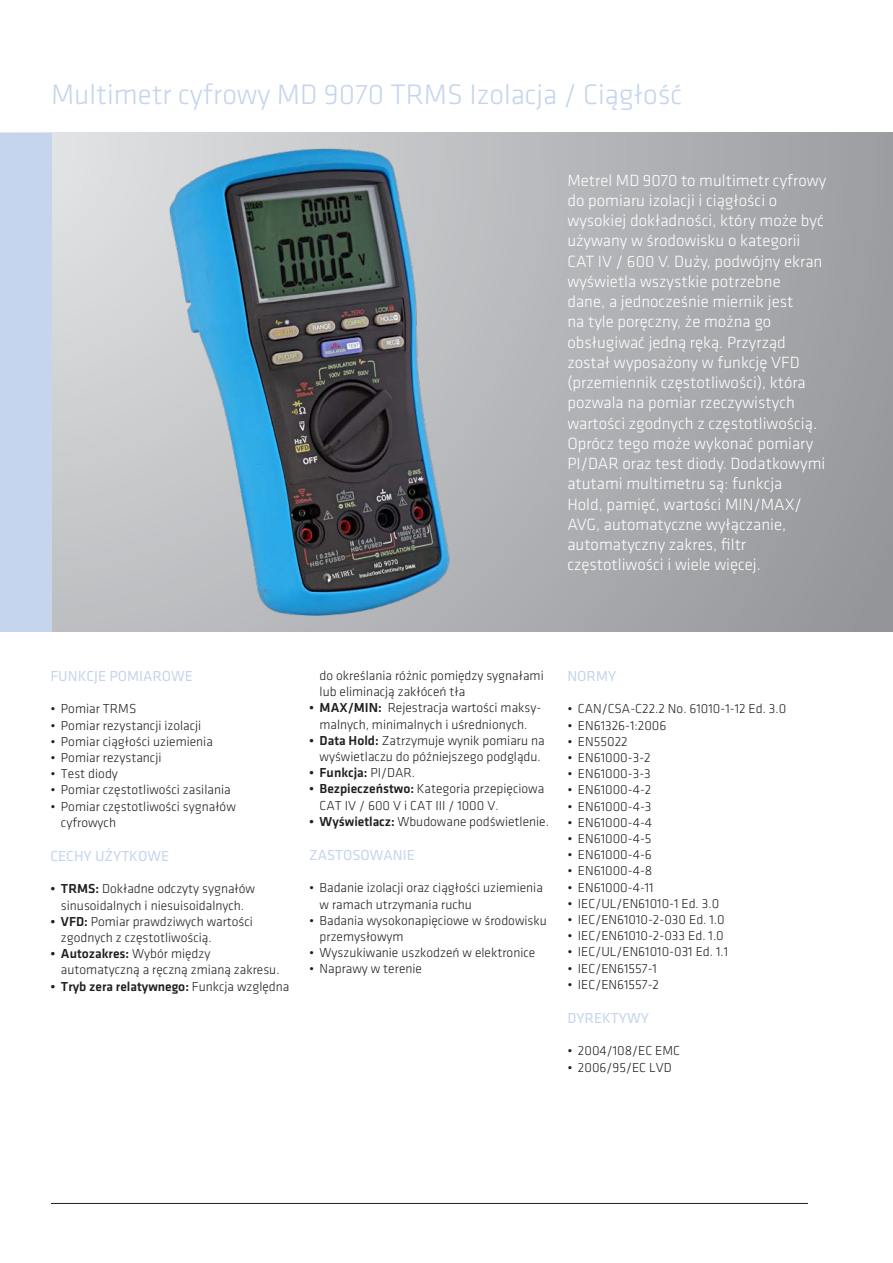
<style>
.page{position:relative;width:893px;height:1263px;background:#fff}
.page>*{position:absolute;margin:0;border:0;box-sizing:border-box;transform-origin:0 0}
.t1{font:300 29.25px "Klavika";color:#c5d5ed}
.t2{font:300 16.8px/20.2px "Klavika";color:#fff}
.t3{font:15px "Klavika";color:#c5d5ed}
.t4{font:300 13.5px/16.2px "Klavika";color:#231f20}
.t5{font:500 13.5px "Klavika";color:#231f20}
.s1{font-weight:500}
.s2{font-weight:300}
</style>
<div class="page">
<hr style="left:51px;top:1203px;width:757px;height:1px;background:#231f20">
<svg style="left:51px;top:133px;width:842px;height:498px;background:#b1b2b5"></svg>
<img style="left:162px;top:142px;width:294px;height:480px">
<div style="left:0;top:133px;width:51px;height:498px;background:#c5d5ed"></div>
<h1 class="t1" style="left:51px;top:79px;width:633px">Multimetr cyfrowy MD 9070 TRMS Izolacja / Ciągłość</h1>
<p class="t2" style="left:567px;top:170px;width:260px">Metrel MD 9070 to multimetr cyfrowy do pomiaru izolacji i ciągłości o wysokiej dokładności, który może być używany w środowisku o kategorii CAT IV / 600 V. Duży, podwójny ekran wyświetla wszystkie potrzebne<br>dane, a jednocześnie miernik jest<br>na tyle poręczny, że można go obsługiwać jedną ręką. Przyrząd został wyposażony w funkcję VFD (przemiennik częstotliwości), która pozwala na pomiar rzeczywistych wartości zgodnych z częstotliwością.<br>Oprócz tego może wykonać pomiary PI/DAR oraz test diody. Dodatkowymi atutami multimetru są: funkcja<br>Hold, pamięć, wartości MIN/MAX/ AVG, automatyczne wyłączanie, automatyczny zakres, filtr częstotliwości i wiele więcej.</p>
<p class="t3" style="left:50px;top:668px;width:144px">FUNKCJE POMIAROWE</p>
<p class="t4" style="left:50px;top:701px;width:87px">• Pomiar TRMS</p>
<p class="t4" style="left:50px;top:717px;width:152px">• Pomiar rezystancji izolacji</p>
<p class="t4" style="left:50px;top:733px;width:164px">• Pomiar ciągłości uziemienia</p>
<p class="t4" style="left:50px;top:750px;width:112px">• Pomiar rezystancji</p>
<p class="t4" style="left:50px;top:766px;width:69px">• Test diody</p>
<p class="t4" style="left:50px;top:782px;width:182px">• Pomiar częstotliwości zasilania</p>
<p class="t4" style="left:61px;top:798px;width:176px;text-indent:-11px">• Pomiar częstotliwości sygnałów cyfrowych</p>
<p class="t3" style="left:50px;top:848px;width:120px">CECHY UŻYTKOWE</p>
<p class="t4" style="left:50px;top:881px;width:206px;text-align:center"><span class="s1">• TRMS:</span> Dokładne odczyty sygnałów sinusoidalnych i niesuisoidalnych.</p>
<p class="t4" style="left:61px;top:913px;width:193px;text-indent:-11px"><span class="s1">• VFD:</span> Pomiar prawdziwych wartości zgodnych z częstotliwością.</p>
<p class="t4" style="left:61px;top:946px;width:220px;text-indent:-11px"><span class="s1">• Autozakres:</span> Wybór między automatyczną a ręczną zmianą zakresu.</p>
<p class="t5" style="left:50px;top:979px;width:240px">• Tryb zera relatywnego: <span class="s2">Funkcja względna</span></p>
<p class="t4" style="left:320px;top:667px;width:226px">do określania różnic pomiędzy sygnałami lub eliminacją zakłóceń tła</p>
<p class="t4" style="left:309px;top:700px;width:234px;text-align:center"><span class="s1">• MAX/MIN:</span> Rejestracja wartości maksy&shy;malnych, minimalnych i uśrednionych.</p>
<p class="t4" style="left:309px;top:732px;width:237px;text-align:center"><span class="s1">• Data Hold:</span> Zatrzymuje wynik pomiaru na wyświetlaczu do późniejszego podglądu.</p>
<p class="t5" style="left:309px;top:765px;width:108px">• Funkcja: <span class="s2">PI/DAR.</span></p>
<p class="t4" style="left:320px;top:781px;width:226px;text-indent:-11px"><span class="s1">• Bezpieczeństwo:</span> Kategoria przepięciowa<br>CAT IV / 600 V i CAT III / 1000 V.</p>
<p class="t4" style="left:309px;top:813px;width:241px"><span class="s1">• Wyświetlacz:</span> Wbudowane podświetlenie.</p>
<p class="t3" style="left:309px;top:847px;width:107px">ZASTOSOWANIE</p>
<p class="t4" style="left:320px;top:880px;width:225px;text-indent:-11px">• Badanie izolacji oraz ciągłości uziemienia w ramach utrzymania ruchu</p>
<p class="t4" style="left:320px;top:912px;width:229px;text-indent:-11px">• Badania wysokonapięciowe w środowisku przemysłowym</p>
<p class="t4" style="left:309px;top:945px;width:228px">• Wyszukiwanie uszkodzeń w elektronice</p>
<p class="t4" style="left:309px;top:961px;width:114px">• Naprawy w terenie</p>
<p class="t3" style="left:567px;top:668px;width:50px">NORMY</p>
<p class="t4" style="left:567px;top:701px;width:221px">• CAN/CSA-C22.2 No. 61010-1-12 Ed. 3.0</p>
<p class="t4" style="left:567px;top:717px;width:101px">• EN61326-1:2006</p>
<p class="t4" style="left:567px;top:733px;width:62px">• EN55022</p>
<p class="t4" style="left:567px;top:750px;width:85px">• EN61000-3-2</p>
<p class="t4" style="left:567px;top:766px;width:85px">• EN61000-3-3</p>
<p class="t4" style="left:567px;top:782px;width:86px">• EN61000-4-2</p>
<p class="t4" style="left:567px;top:798px;width:86px">• EN61000-4-3</p>
<p class="t4" style="left:567px;top:814px;width:86px">• EN61000-4-4</p>
<p class="t4" style="left:567px;top:831px;width:86px">• EN61000-4-5</p>
<p class="t4" style="left:567px;top:847px;width:86px">• EN61000-4-6</p>
<p class="t4" style="left:567px;top:863px;width:86px">• EN61000-4-8</p>
<p class="t4" style="left:567px;top:879px;width:88px">• EN61000-4-11</p>
<p class="t4" style="left:567px;top:895px;width:153px">• IEC/UL/EN61010-1 Ed. 3.0</p>
<p class="t4" style="left:567px;top:912px;width:159px">• IEC/EN61010-2-030 Ed. 1.0</p>
<p class="t4" style="left:567px;top:928px;width:158px">• IEC/EN61010-2-033 Ed. 1.0</p>
<p class="t4" style="left:567px;top:944px;width:162px">• IEC/UL/EN61010-031 Ed. 1.1</p>
<p class="t4" style="left:567px;top:960px;width:91px">• IEC/EN61557-1</p>
<p class="t4" style="left:567px;top:976px;width:93px">• IEC/EN61557-2</p>
<p class="t3" style="left:567px;top:1010px;width:83px">DYREKTYWY</p>
<p class="t4" style="left:567px;top:1043px;width:114px">• 2004/108/EC EMC</p>
<p class="t4" style="left:567px;top:1059px;width:106px">• 2006/95/EC LVD</p>
</div>
